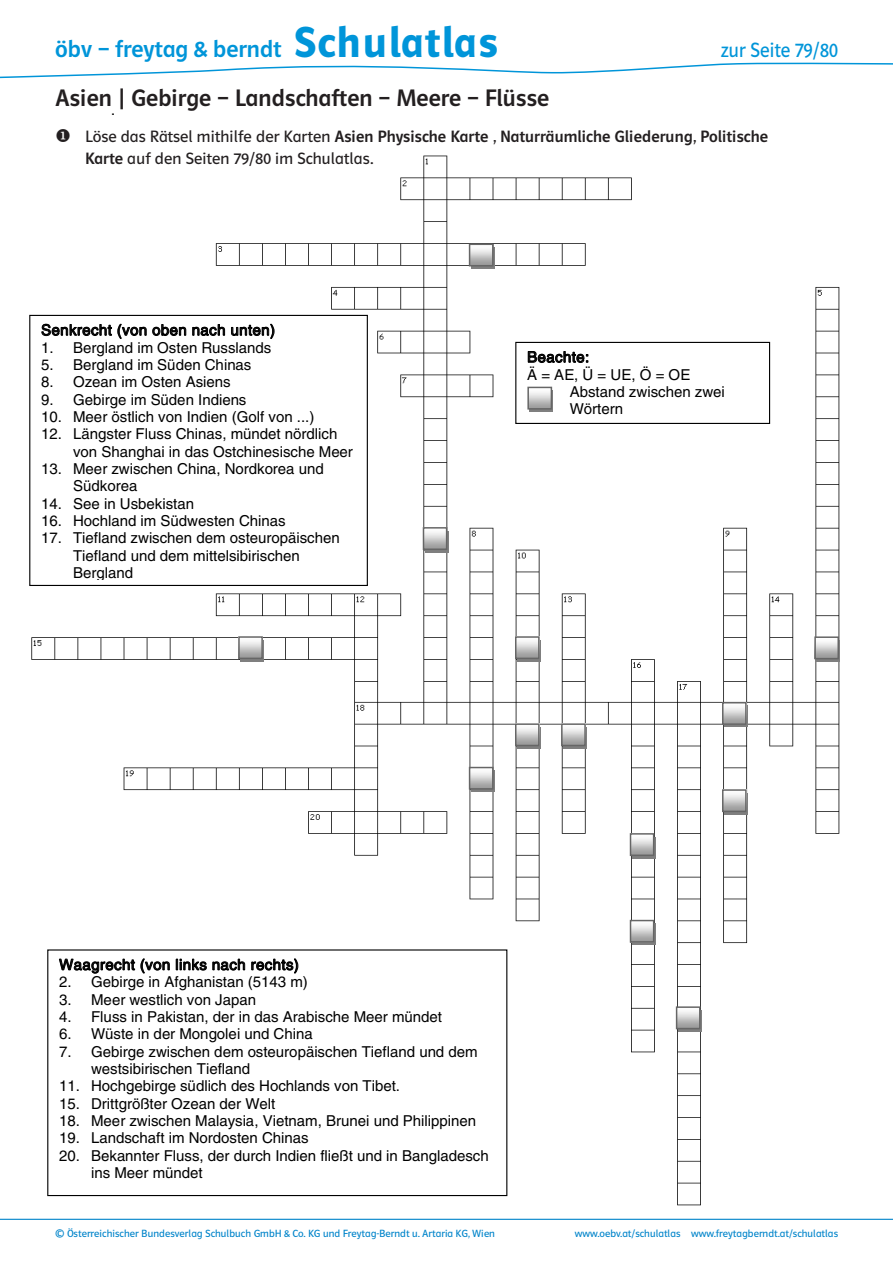
<style>
.page{position:relative;width:893px;height:1263px;background:#fff}
.page>*{position:absolute;margin:0;border:0;box-sizing:border-box;transform-origin:0 0}
.t1{font:24px "Polo Basis TB Krftg";color:#231f20}
.t2{font:24px "Polo Basis TB Krftg";color:#0095d9}
.t3{font:20.85px "Polo Basis TB Buch";color:#0095d9;scale:.91 1}
.t4{font:16.5px "Polo Basis TB Krftg";color:#231f20}
.t5{font:16.5px "Polo Basis TB Buch";color:#231f20}
.t6{font:16.5px "Arial";color:#000}
.t7{font:15px/17.4px "Helvetica LT Std";color:#000}
.t8{font:15px "Helvetica LT Std";letter-spacing:.025em;color:#000}
.t9{font:10.5px "Polo Basis TB Buch";color:#0084ca}
.s1{font-family:"Polo Basis TB Hfett";font-size:43.5px}
.s2{font-family:"Polo Basis TB Buch"}
.s3{font-family:"Polo Basis TB Krftg"}
</style>
<div class="page">
<img style="left:29px;top:155px;width:811px;height:536px">
<div style="left:471px;top:247px;width:23px;height:22px;background:#787878"></div>
<img style="left:472px;top:247px;width:19px;height:16px">
<div style="left:469px;top:244px;width:25px;height:22px;border:2px solid #666"></div>
<div style="left:30px;top:315px;width:337px;height:270px;background:#fff"></div>
<div style="left:29px;top:315px;width:339px;height:271px;border:1px solid #000"></div>
<svg style="left:42px;top:324px;width:70px;height:12px"></svg>
<svg style="left:118px;top:324px;width:68px;height:15px"></svg>
<svg style="left:192px;top:324px;width:33px;height:12px"></svg>
<svg style="left:231px;top:324px;width:43px;height:15px"></svg>
<div style="left:516px;top:342px;width:254px;height:81px;background:#fff"></div>
<div style="left:515px;top:342px;width:255px;height:82px;border:1px solid #000"></div>
<svg style="left:528px;top:351px;width:60px;height:12px"></svg>
<div style="left:530px;top:390px;width:23px;height:22px;background:#7f7f7f"></div>
<img style="left:530px;top:390px;width:19px;height:17px">
<div style="left:527px;top:387px;width:25px;height:23px;border:2px solid #666"></div>
<div style="left:425px;top:531px;width:23px;height:21px;background:#7f7f7f"></div>
<img style="left:426px;top:530px;width:18px;height:17px">
<div style="left:423px;top:527px;width:24px;height:23px;border:2px solid #666"></div>
<div style="left:240px;top:640px;width:24px;height:21px;background:#7f7f7f"></div>
<img style="left:241px;top:639px;width:19px;height:17px">
<div style="left:238px;top:636px;width:25px;height:23px;border:2px solid #666"></div>
<div style="left:517px;top:640px;width:23px;height:21px;background:#7f7f7f"></div>
<img style="left:518px;top:639px;width:19px;height:17px">
<div style="left:515px;top:636px;width:25px;height:23px;border:2px solid #666"></div>
<div style="left:817px;top:640px;width:23px;height:22px;background:#7f7f7f"></div>
<img style="left:817px;top:639px;width:19px;height:17px">
<div style="left:814px;top:636px;width:25px;height:23px;border:2px solid #666"></div>
<div style="left:724px;top:706px;width:23px;height:21px;background:#7f7f7f"></div>
<img style="left:725px;top:706px;width:19px;height:16px">
<div style="left:722px;top:702px;width:25px;height:23px;border:2px solid #666"></div>
<div style="left:517px;top:727px;width:23px;height:21px;background:#787878"></div>
<img style="left:518px;top:727px;width:19px;height:16px">
<div style="left:515px;top:723px;width:25px;height:23px;border:2px solid #666"></div>
<div style="left:563px;top:727px;width:24px;height:21px;background:#787878"></div>
<img style="left:564px;top:727px;width:19px;height:16px">
<div style="left:561px;top:723px;width:25px;height:23px;border:2px solid #666"></div>
<div style="left:471px;top:770px;width:23px;height:22px;background:#7f7f7f"></div>
<img style="left:472px;top:770px;width:19px;height:17px">
<div style="left:469px;top:767px;width:25px;height:23px;border:2px solid #666"></div>
<div style="left:724px;top:793px;width:23px;height:21px;background:#7f7f7f"></div>
<img style="left:725px;top:793px;width:19px;height:16px">
<div style="left:722px;top:789px;width:25px;height:23px;border:2px solid #666"></div>
<div style="left:632px;top:837px;width:23px;height:21px;background:#7f7f7f"></div>
<img style="left:633px;top:837px;width:18px;height:16px">
<div style="left:630px;top:833px;width:24px;height:23px;border:2px solid #666"></div>
<div style="left:632px;top:923px;width:23px;height:22px;background:#7f7f7f"></div>
<img style="left:633px;top:923px;width:18px;height:17px">
<div style="left:630px;top:920px;width:24px;height:23px;border:2px solid #666"></div>
<div style="left:47px;top:949px;width:460px;height:247px;border:1px solid #000"></div>
<svg style="left:59px;top:958px;width:76px;height:15px"></svg>
<svg style="left:141px;top:958px;width:29px;height:15px"></svg>
<svg style="left:176px;top:959px;width:31px;height:11px"></svg>
<svg style="left:213px;top:959px;width:32px;height:11px"></svg>
<svg style="left:251px;top:958px;width:47px;height:15px"></svg>
<div style="left:678px;top:1010px;width:23px;height:21px;background:#767676"></div>
<img style="left:679px;top:1010px;width:19px;height:16px">
<div style="left:676px;top:1006px;width:25px;height:23px;border:2px solid #666"></div>
<svg style="left:0;top:62px;width:893px;height:17px"></svg>
<hr style="left:0;top:1219px;width:893px;height:1px;background:#0084ca">
<h1 class="t2" style="left:55px;top:36px;width:444px">öbv – freytag &amp; berndt <span class="s1">Schulatlas</span></h1>
<h2 class="t3" style="left:721px;top:39px;width:130px">zur Seite 79/80</h2>
<h1 class="t1" style="left:55px;top:85px;width:495px">Asien | Gebirge – Landschaften – Meere – Flüsse</h1>
<p class="t4" style="left:55px;top:127px;width:714px">◆ <span class="s2">Löse das Rätsel mithilfe der Karten</span> Asien Physische Karte , Naturräumliche Gliederung, Politische</p>
<p class="t5" style="left:85px;top:150px;width:290px"><span class="s3">Karte</span> auf den Seiten 79/80 im Schulatlas.</p>
<p class="t6" style="left:111px;top:98px;width:6px">.</p>
<p class="t8" style="left:41px;top:321px;width:235px">Senkrecht (von oben nach unten)</p>
<p class="t7" style="left:41px;top:339px;width:232px">1. Bergland im Osten Russlands</p>
<p class="t7" style="left:41px;top:356px;width:212px">5. Bergland im Süden Chinas</p>
<p class="t7" style="left:41px;top:373px;width:191px">8. Ozean im Osten Asiens</p>
<p class="t7" style="left:41px;top:391px;width:207px">9. Gebirge im Süden Indiens</p>
<p class="t7" style="left:41px;top:408px;width:275px">10. Meer östlich von Indien (Golf von ...)</p>
<p class="t7" style="left:73px;top:425px;width:281px;text-indent:-32px">12. Längster Fluss Chinas, mündet nördlich von Shanghai in das Ostchinesische Meer</p>
<p class="t7" style="left:73px;top:460px;width:252px;text-indent:-32px">13. Meer zwischen China, Nordkorea und<br>Südkorea</p>
<p class="t7" style="left:41px;top:495px;width:154px">14. See in Usbekistan</p>
<p class="t7" style="left:41px;top:512px;width:246px">16. Hochland im Südwesten Chinas</p>
<p class="t7" style="left:73px;top:529px;width:268px;text-indent:-32px">17. Tiefland zwischen dem osteuropäischen<br>Tiefland und dem mittelsibirischen<br>Bergland</p>
<p class="t8" style="left:527px;top:348px;width:64px">Beachte:</p>
<p class="t7" style="left:527px;top:366px;width:165px">Ä=AE,Ü=UE,Ö=OE</p>
<p class="t7" style="left:570px;top:383px;width:157px">Abstand zwischen zwei</p>
<p class="t7" style="left:570px;top:400px;width:55px">Wörtern</p>
<p class="t8" style="left:59px;top:956px;width:241px">Waagrecht (von links nach rechts)</p>
<p class="t7" style="left:59px;top:973px;width:250px">2. Gebirge in Afghanistan (5143 m)</p>
<p class="t7" style="left:59px;top:990px;width:198px">3. Meer westlich von Japan</p>
<p class="t7" style="left:59px;top:1008px;width:384px">4. Fluss in Pakistan, der in das Arabische Meer mündet</p>
<p class="t7" style="left:59px;top:1025px;width:255px">6. Wüste in der Mongolei und China</p>
<p class="t7" style="left:91px;top:1042px;width:388px;text-indent:-32px">7. Gebirge zwischen dem osteuropäischen Tiefland und dem westsibirischen Tiefland</p>
<p class="t7" style="left:59px;top:1077px;width:342px">11. Hochgebirge südlich des Hochlands von Tibet.</p>
<p class="t7" style="left:59px;top:1094px;width:218px">15. Drittgrößter Ozean der Welt</p>
<p class="t7" style="left:59px;top:1112px;width:419px">18. Meer zwischen Malaysia, Vietnam, Brunei und Philippinen</p>
<p class="t7" style="left:59px;top:1129px;width:251px">19. Landschaft im Nordosten Chinas</p>
<p class="t7" style="left:91px;top:1147px;width:399px;text-indent:-32px">20. Bekannter Fluss, der durch Indien fließt und in Bangladesch ins Meer mündet</p>
<p class="t9" style="left:55px;top:1228px;width:441px">© Österreichischer Bundesverlag Schulbuch GmbH &amp; Co. KG und Freytag-Berndt u. Artaria KG, Wien</p>
<p class="t9" style="left:575px;top:1228px;width:265px">www.oebv.at/schulatlas www.freytagberndt.at/schulatlas</p>
</div>
